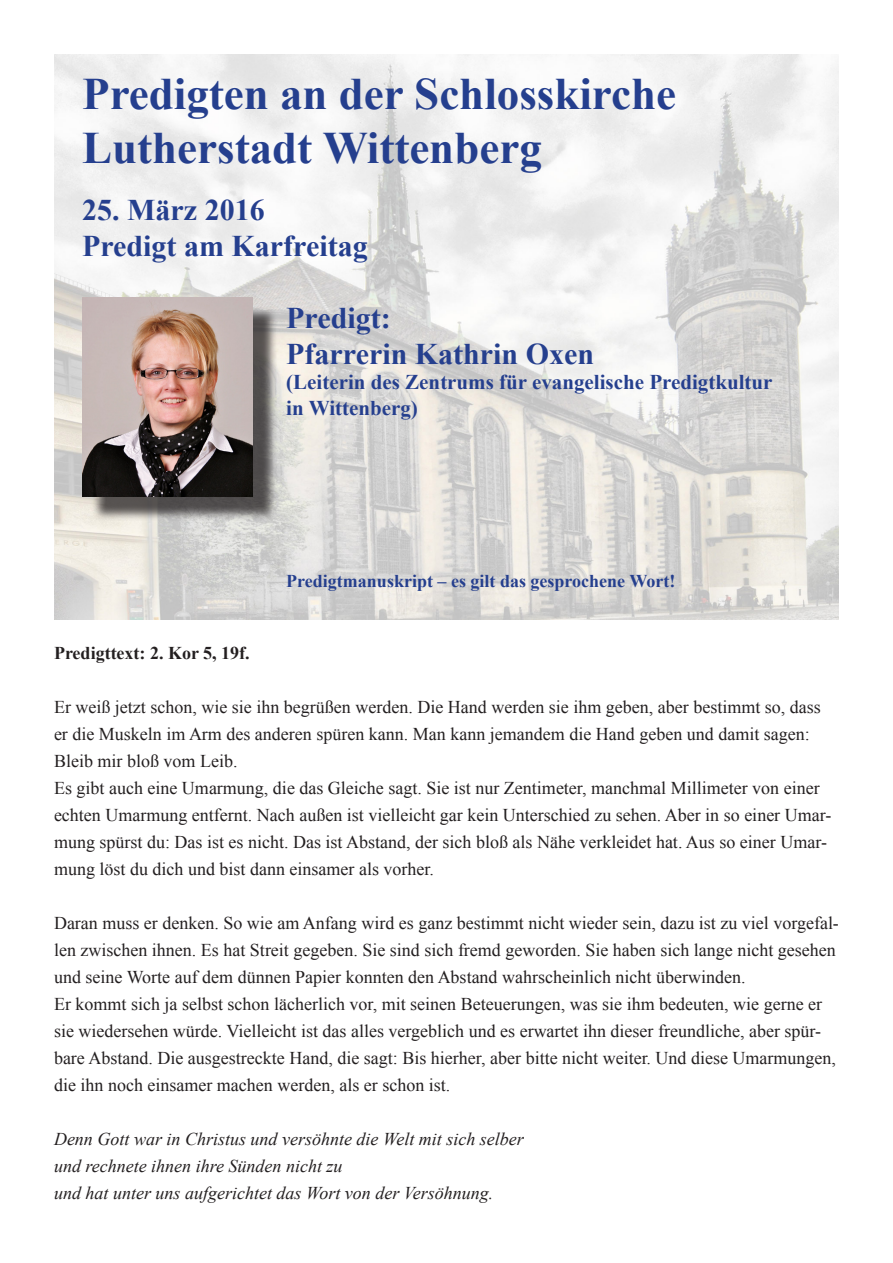
<style>
.page{position:relative;width:893px;height:1263px;background:#fff}
.page>*{position:absolute;margin:0;border:0;box-sizing:border-box;transform-origin:0 0}
.t1{font:700 45px "Times New Roman";color:#253f8e}
.t2{font:700 30px "Times New Roman";color:#253f8e}
.t3{font:700 21px "Times New Roman";color:#253f8e}
.t4{font:18px/27px "Times New Roman";color:#231f20}
.t5{font:italic 18px "Times New Roman";color:#231f20}
.t6{font:700 18px "Times New Roman";color:#253f8e}
.t7{font:700 18px "Times New Roman";color:#231f20}
</style>
<div class="page">
<img style="left:54px;top:55px;width:785px;height:564px">
<div style="left:91px;top:306px;width:186px;height:215px;background:#231f20;opacity:.75"></div>
<img style="left:82px;top:298px;width:170px;height:198px">
<p class="t1" style="left:82px;top:62px;width:595px">Predigten an der Schlosskirche</p>
<p class="t1" style="left:82px;top:116px;width:461px">Lutherstadt Wittenberg</p>
<p class="t2" style="left:82px;top:189px;width:184px">25. März 2016</p>
<p class="t2" style="left:82px;top:225px;width:287px">Predigt am Karfreitag</p>
<p class="t2" style="left:286px;top:297px;width:106px">Predigt:</p>
<p class="t2" style="left:286px;top:333px;width:309px">Pfarrerin Kathrin Oxen</p>
<p class="t3" style="left:286px;top:368px;width:488px">(Leiterin des Zentrums für evangelische Predigtkultur</p>
<p class="t3" style="left:286px;top:393px;width:133px">in Wittenberg)</p>
<p class="t6" style="left:286px;top:569px;width:391px">Predigtmanuskript – es gilt das gesprochene Wort!</p>
<p class="t7" style="left:54px;top:640px;width:197px">Predigttext: 2. Kor 5, 19f.</p>
<p class="t4" style="left:54px;top:693px;width:768px">Er weiß jetzt schon, wie sie ihn begrüßen werden. Die Hand werden sie ihm geben, aber bestimmt so, dass er die Muskeln im Arm des anderen spüren kann. Man kann jemandem die Hand geben und damit sagen:<br>Bleib mir bloß vom Leib.</p>
<p class="t4" style="left:54px;top:774px;width:779px">Es gibt auch eine Umarmung, die das Gleiche sagt. Sie ist nur Zentimeter, manchmal Millimeter von einer echten Umarmung entfernt. Nach außen ist vielleicht gar kein Unterschied zu sehen. Aber in so einer Umar&shy;mung spürst du: Das ist es nicht. Das ist Abstand, der sich bloß als Nähe verkleidet hat. Aus so einer Umar&shy;mung löst du dich und bist dann einsamer als vorher.</p>
<p class="t4" style="left:54px;top:909px;width:786px">Daran muss er denken. So wie am Anfang wird es ganz bestimmt nicht wieder sein, dazu ist zu viel vorgefal&shy;len zwischen ihnen. Es hat Streit gegeben. Sie sind sich fremd geworden. Sie haben sich lange nicht gesehen und seine Worte auf dem dünnen Papier konnten den Abstand wahrscheinlich nicht überwinden.</p>
<p class="t4" style="left:54px;top:990px;width:784px">Er kommt sich ja selbst schon lächerlich vor, mit seinen Beteuerungen, was sie ihm bedeuten, wie gerne er sie wiedersehen würde. Vielleicht ist das alles vergeblich und es erwartet ihn dieser freundliche, aber spür&shy;bare Abstand. Die ausgestreckte Hand, die sagt: Bis hierher, aber bitte nicht weiter. Und diese Umarmungen, die ihn noch einsamer machen werden, als er schon ist.</p>
<p class="t5" style="left:54px;top:1126px;width:471px">Denn Gott war in Christus und versöhnte die Welt mit sich selber</p>
<p class="t5" style="left:54px;top:1153px;width:290px">und rechnete ihnen ihre Sünden nicht zu</p>
<p class="t5" style="left:54px;top:1180px;width:441px">und hat unter uns aufgerichtet das Wort von der Versöhnung.</p>
</div>
